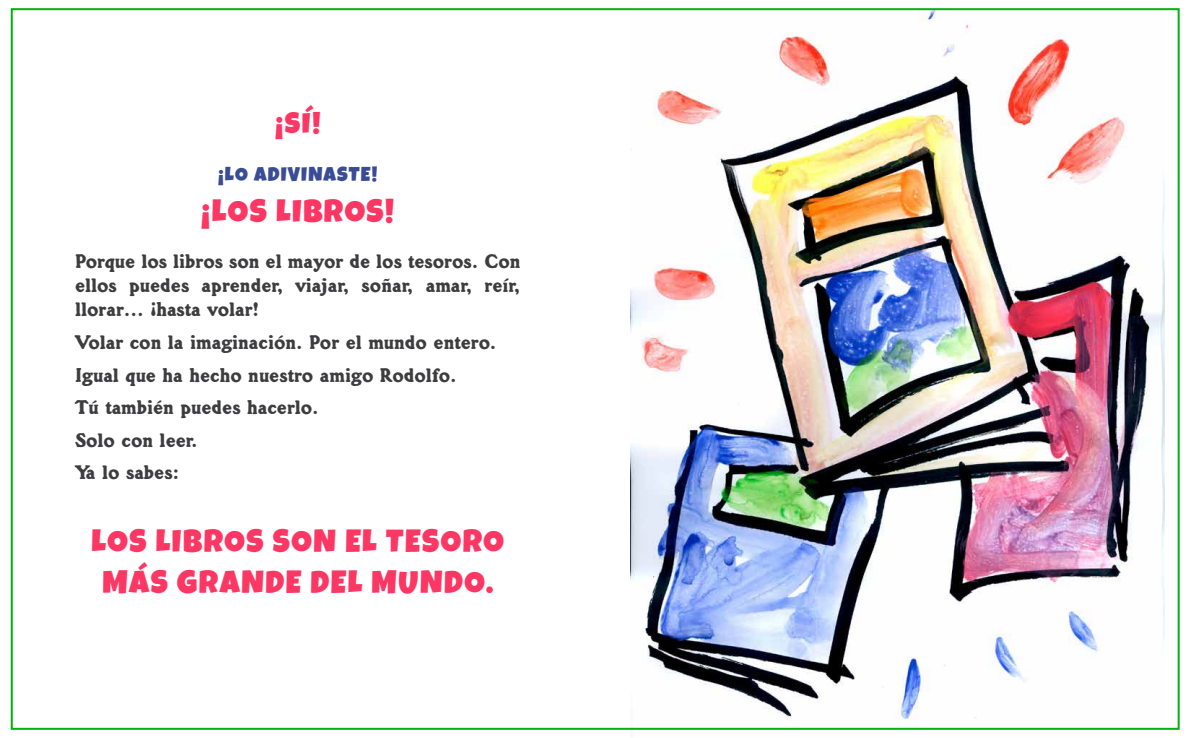
<style>
.page{position:relative;width:1191px;height:738px;background:#fff}
.page>*{position:absolute;margin:0;border:0;box-sizing:border-box;transform-origin:0 0}
.t1{font:32px/40.5px "Luckiest Guy";letter-spacing:.05em;color:#fd3764;text-align:center}
.t2{font:29px "Luckiest Guy";color:#fd3764}
.t3{font:20px/32.5px "Gorilla IT Cby BT";color:#3d3c3e;text-align:justify}
.t4{font:20px "Luckiest Guy";letter-spacing:.06em;color:#394c95}
</style>
<div class="page">
<img style="left:631px;top:11px;width:533px;height:719px">
<h2 class="t2" style="left:275px;top:104px;width:47px">¡SÍ!</h2>
<p class="t4" style="left:218px;top:161px;width:161px">¡LO ADIVINASTE!</p>
<h1 class="t1" style="left:201px;top:191px;width:194px">¡LOS LIBROS!</h1>
<p class="t3" style="left:75px;top:249px;width:447px;line-height:24px">Porque los libros son el mayor de los tesoros. Con ellos puedes aprender, viajar, soñar, amar, reír, llorar… ¡hasta volar!</p>
<p class="t3" style="left:75px;top:325px;width:423px;text-align:left">Volar con la imaginación. Por el mundo entero.<br>Igual que ha hecho nuestro amigo Rodolfo.<br>Tú también puedes hacerlo.<br>Solo con leer.<br>Ya lo sabes:</p>
<h1 class="t1" style="left:91px;top:521px;width:414px">LOS LIBROS SON EL TESORO<br>MÁS GRANDE DEL MUNDO.</h1>
</div>
